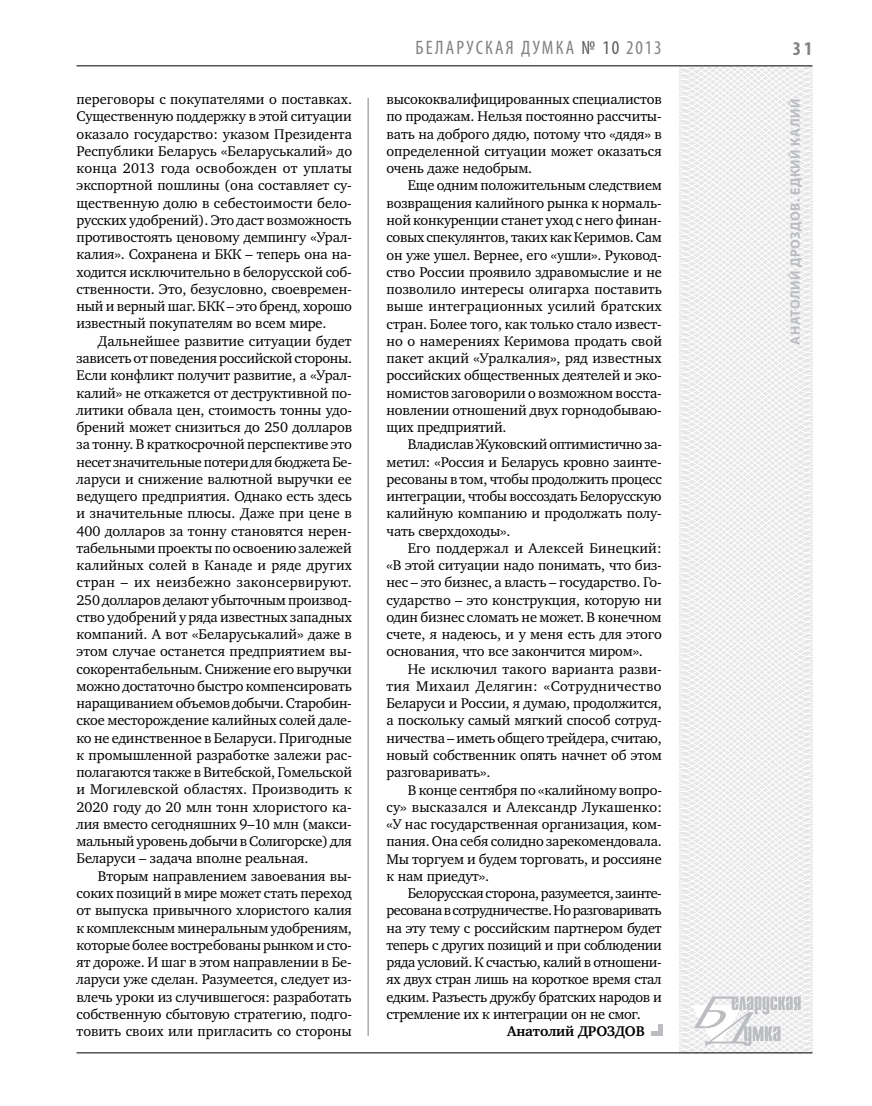
<style>
.page{position:relative;width:872px;height:1106px;background:#fff}
.page>*{position:absolute;margin:0;border:0;box-sizing:border-box;transform-origin:0 0}
.t1{font:condensed 19.5px "Myriad Pro";letter-spacing:.105em;color:#808285}
.t2{font:700 condensed 19.5px "Myriad Pro";color:#808285}
.t3{font:14.4px/17.2px "Charter C";letter-spacing:-.01em;color:#000;text-align:justify}
.t4{font:700 14.4px "Charter C";letter-spacing:-.01em;color:#000}
.t5{font:700 13.5px "Myriad Pro";letter-spacing:.04em;color:#bcbdc0}
.s1{color:#58595b}
</style>
<div class="page">
<hr style="left:368px;top:98px;width:1px;height:938px;background:#808285">
<svg style="left:621px;top:65px;width:192px;height:989px"></svg>
<svg style="left:691px;top:996px;width:109px;height:53px"></svg>
<hr style="left:77px;top:65px;width:735px;height:1px;background:#000">
<hr style="left:77px;top:1052px;width:735px;height:1px;background:#000">
<hr style="left:658px;top:1024px;width:4px;height:12px;background:#bcbdc0">
<div style="left:651px;top:1031px;width:11px;height:5px;background:#bcbdc0"></div>
<p class="t3" style="left:77px;top:91px;width:277px">переговоры с покупателями о поставках.<br>Существенную поддержку в этой ситуации оказало государство: указом Президента Республики Беларусь «Беларуськалий» до конца 2013 года освобожден от уплаты экспортной пошлины (она составляет су&shy;щественную долю в себестоимости бело&shy;русских удобрений). Это даст возможность противостоять ценовому демпингу «Урал&shy;калия». Сохранена и БКК – теперь она на&shy;ходится исключительно в белорусской соб&shy;ственности. Это, безусловно, своевремен&shy;ный и верный шаг. БКК – это бренд, хорошо известный покупателям во всем мире.</p>
<p class="t3" style="left:77px;top:332px;width:277px;text-indent:21px">Дальнейшее развитие ситуации будет зависеть от поведения российской стороны.<br>Если конфликт получит развитие, а «Урал&shy;калий» не откажется от деструктивной по&shy;литики обвала цен, стоимость тонны удо&shy;брений может снизиться до 250 долларов за тонну. В краткосрочной перспективе это несет значительные потери для бюджета Бе&shy;ларуси и снижение валютной выручки ее ведущего предприятия. Однако есть здесь и значительные плюсы. Даже при цене в 400 долларов за тонну становятся нерен&shy;табельными проекты по освоению залежей калийных солей в Канаде и ряде других стран – их неизбежно законсервируют.<br>250 долларов делают убыточным производ&shy;ство удобрений у ряда известных западных компаний. А вот «Беларуськалий» даже в этом случае останется предприятием вы&shy;сокорентабельным. Снижение его выручки можно достаточно быстро компенсировать наращиванием объемов добычи. Старобин&shy;ское месторождение калийных солей дале&shy;ко не единственное в Беларуси. Пригодные к промышленной разработке залежи рас&shy;полагаются также в Витебской, Гомельской и Могилевской областях. Производить к 2020 году до 20 млн тонн хлористого ка&shy;лия вместо сегодняшних 9–10 млн (макси&shy;мальный уровень добычи в Солигорске) для Беларуси – задача вполне реальная.</p>
<p class="t3" style="left:77px;top:867px;width:277px;text-indent:21px">Вторым направлением завоевания вы&shy;соких позиций в мире может стать переход от выпуска привычного хлористого калия к комплексным минеральным удобрениям, которые более востребованы рынком и сто&shy;ят дороже. И шаг в этом направлении в Бе&shy;ларуси уже сделан. Разумеется, следует из&shy;влечь уроки из случившегося: разработать собственную сбытовую стратегию, подго&shy;товить своих или пригласить со стороны</p>
<h1 class="t1" style="left:415px;top:36px;width:21px">БЕЛАР</h1>
<h1 class="t1" style="left:466px;top:36px;width:197px">УСКАЯ ДУМКА <span class="s1">№ 10</span> 2013</h1>
<h1 class="t2" style="left:793px;top:37px;width:21px">31</h1>
<p class="t3" style="left:386px;top:91px;width:277px">высококвалифицированных специалистов по продажам. Нельзя постоянно рассчиты&shy;вать на доброго дядю, потому что «дядя» в определенной ситуации может оказаться очень даже недобрым.</p>
<p class="t3" style="left:386px;top:177px;width:277px;text-indent:21px">Еще одним положительным следствием возвращения калийного рынка к нормаль&shy;ной конкуренции станет уход с него финан&shy;совых спекулянтов, таких как Керимов. Сам он уже ушел. Вернее, его «ушли». Руковод&shy;ство России проявило здравомыслие и не позволило интересы олигарха поставить выше интеграционных усилий братских стран. Более того, как только стало извест&shy;но о намерениях Керимова продать свой пакет акций «Уралкалия», ряд известных российских общественных деятелей и эко&shy;номистов заговорили о возможном восста&shy;новлении отношений двух горнодобываю&shy;щих предприятий.</p>
<p class="t3" style="left:386px;top:436px;width:277px;text-indent:21px">Владислав Жуковский оптимистично за&shy;метил: «Россия и Беларусь кровно заинте&shy;ресованы в том, чтобы продолжить процесс интеграции, чтобы воссоздать Белорусскую калийную компанию и продолжать полу&shy;чать сверхдоходы».</p>
<p class="t3" style="left:386px;top:539px;width:277px;text-indent:21px">Его поддержал и Алексей Бинецкий: «В этой ситуации надо понимать, что биз&shy;нес – это бизнес, а власть – государство. Го&shy;сударство – это конструкция, которую ни один бизнес сломать не может. В конечном счете, я надеюсь, и у меня есть для этого основания, что все закончится миром».</p>
<p class="t3" style="left:386px;top:660px;width:277px;text-indent:21px">Не исключил такого варианта разви&shy;тия Михаил Делягин: «Сотрудничество Беларуси и России, я думаю, продолжится, а поскольку самый мягкий способ сотруд&shy;ничества – иметь общего трейдера, считаю, новый собственник опять начнет об этом разговаривать».</p>
<p class="t3" style="left:386px;top:781px;width:277px;text-indent:21px">В конце сентября по «калийному вопро&shy;су» высказался и Александр Лукашенко: «У нас государственная организация, ком&shy;пания. Она себя солидно зарекомендовала.<br>Мы торгуем и будем торговать, и россияне к нам приедут».</p>
<p class="t3" style="left:386px;top:884px;width:277px;text-indent:21px">Белорусская сторона, разумеется, заинте&shy;ресована в сотрудничестве. Но разговаривать на эту тему с российским партнером будет теперь с других позиций и при соблюдении ряда условий. К счастью, калий в отношени&shy;ях двух стран лишь на короткое время стал едким. Разъесть дружбу братских народов и стремление их к интеграции он не смог.</p>
<p class="t4" style="left:507px;top:1023px;width:139px">Анатолий ДРОЗДОВ</p>
<p class="t5" style="left:786px;top:344px;width:247px;rotate:-90deg">Анатолий ДРОЗДОВ. Едкий калий</p>
</div>
